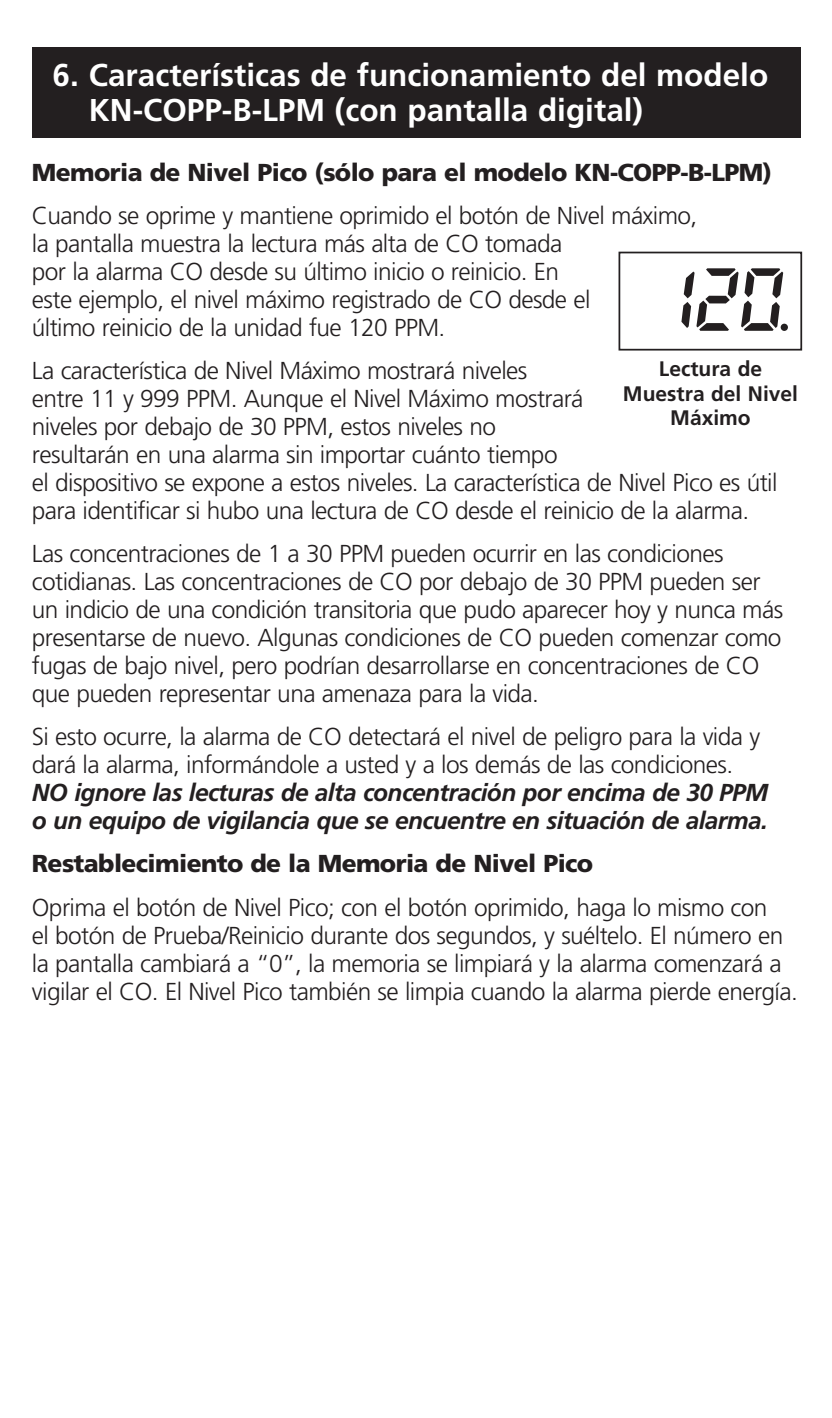
<style>
.page{position:relative;width:832px;height:1418px;background:#fff}
.page>*{position:absolute;margin:0;border:0;box-sizing:border-box;transform-origin:0 0}
.t1{font:700 31.5px/35px "Frutiger";color:#fff}
.t2{font:300 24.5px/28px "Frutiger";letter-spacing:-.025em;color:#231f20}
.t3{font:italic 700 24.5px/28px "Frutiger";letter-spacing:-.025em;color:#231f20}
.t4{font:900 24.5px "Frutiger";letter-spacing:-.025em;color:#231f20}
.t5{font:700 21px/24.5px "Frutiger";color:#231f20;text-align:center}
</style>
<div class="page">
<div style="left:32px;top:47px;width:768px;height:91px;background:#231f20"></div>
<svg style="left:681px;top:268px;width:102px;height:63px"></svg>
<div style="left:780px;top:324px;width:8px;height:7px;background:#231f20;border-radius:50%"></div>
<div style="left:618px;top:252px;width:184px;height:98px;border:2px solid #231f20"></div>
<p class="t1" style="left:89px;top:57px;width:681px;text-indent:-36px">6. Características de funcionamiento del modelo<br>KN-COPP-B-LPM (con pantalla digital)</p>
<p class="t4" style="left:32px;top:157px;width:741px">Memoria de Nivel Pico (sólo para el modelo KN-COPP-B-LPM)</p>
<p class="t2" style="left:32px;top:201px;width:667px">Cuando se oprime y mantiene oprimido el botón de Nivel máximo, la pantalla muestra la lectura más alta de CO tomada<br>por la alarma CO desde su último inicio o reinicio. En<br>este ejemplo, el nivel máximo registrado de CO desde el<br>último reinicio de la unidad fue 120 PPM.</p>
<p class="t2" style="left:32px;top:356px;width:747px">La característica de Nivel Máximo mostrará niveles<br>entre 11 y 999 PPM. Aunque el Nivel Máximo mostrará<br>niveles por debajo de 30 PPM, estos niveles no<br>resultarán en una alarma sin importar cuánto tiempo<br>el dispositivo se expone a estos niveles. La característica de Nivel Pico es útil para identificar si hubo una lectura de CO desde el reinicio de la alarma.</p>
<p class="t2" style="left:32px;top:539px;width:753px">Las concentraciones de 1 a 30 PPM pueden ocurrir en las condiciones cotidianas. Las concentraciones de CO por debajo de 30 PPM pueden ser un indicio de una condición transitoria que pudo aparecer hoy y nunca más presentarse de nuevo. Algunas condiciones de CO pueden comenzar como fugas de bajo nivel, pero podrían desarrollarse en concentraciones de CO que pueden representar una amenaza para la vida.</p>
<p class="t2" style="left:32px;top:723px;width:729px">Si esto ocurre, la alarma de CO detectará el nivel de peligro para la vida y dará la alarma, informándole a usted y a los demás de las condiciones.</p>
<p class="t3" style="left:32px;top:778px;width:738px">NO ignore las lecturas de alta concentración por encima de 30 PPM o un equipo de vigilancia que se encuentre en situación de alarma.</p>
<p class="t4" style="left:32px;top:849px;width:563px">Restablecimiento de la Memoria de Nivel Pico</p>
<p class="t2" style="left:32px;top:893px;width:767px">Oprima el botón de Nivel Pico; con el botón oprimido, haga lo mismo con<br>el botón de Prueba/Reinicio durante dos segundos, y suéltelo. El número en la pantalla cambiará a “0”, la memoria se limpiará y la alarma comenzará a vigilar el CO. El Nivel Pico también se limpia cuando la alarma pierde energía.</p>
<p class="t5" style="left:623px;top:357px;width:177px">Lectura de<br>Muestra del Nivel<br>Máximo</p>
</div>
